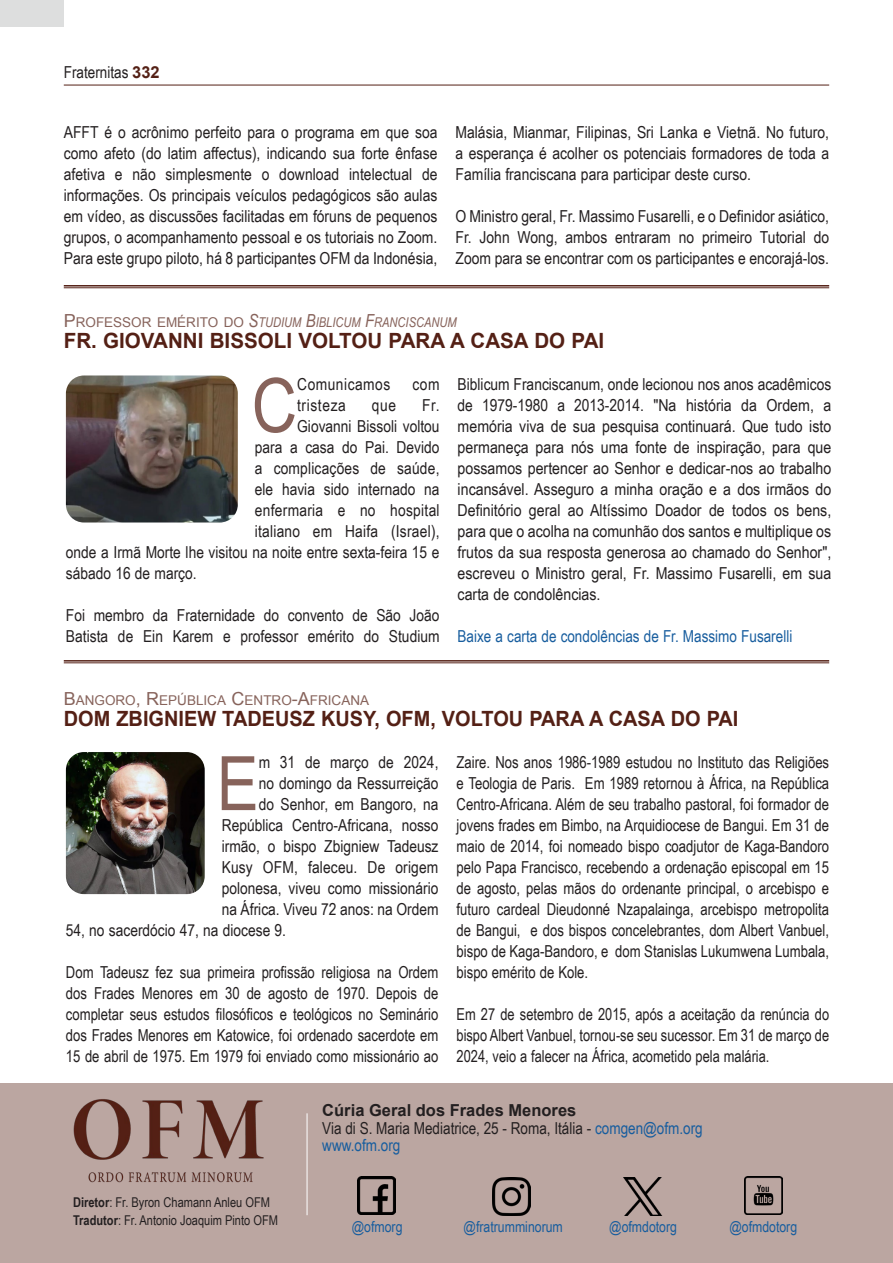
<style>
.page{position:relative;width:893px;height:1263px;background:#fff}
.page>*{position:absolute;margin:0;border:0;box-sizing:border-box;transform-origin:0 0}
.Titolo{font:75.15px "Arial Narrow";color:#87635b}
.Titolo-2{font:700 21px "Arial";color:#542015;scale:.95 1}
.Titolo-3{font:700 21px "Arial";color:#542015}
.Titolo-4{font:16.5px/21px "Arial Narrow";color:#231f20;text-align:justify}
.Titolo-5{font:16.5px/21px "Arial Narrow";color:#231f20;text-align:justify;scale:.95 1}
.Titolo-6{font:16.5px "Arial Narrow";color:#175d9e}
.t1{font:700 16.5px "Arial";color:#231f20}
.Titolo-7{font:16.5px "Arial Narrow";letter-spacing:.03em;color:#231f20}
.Titolo-8{font:16.5px "Arial Narrow";letter-spacing:.035em;color:#231f20}
.t2{font:15px "Arial Narrow";color:#175d9e}
.t3{font:13.5px/18px "Arial Narrow";color:#231f20}
.Titolo_piccolo{font:italic 13.5px "Arial Narrow";color:#87635b}
.Titolo_piccolo-2{font:13.5px "Arial";color:#87635b}
.s1{font-family:"Arial";font-weight:700;color:#542015}
.s2{font-family:"Arial";font-style:normal;font-size:18px}
.s3{font-family:"Arial";font-style:normal}
.s4{font-size:18px}
.s5{font-weight:700}
.s6{color:#175d9e}
</style>
<div class="page">
<hr style="left:64px;top:85px;width:765px;height:1px;background:#542015">
<div style="left:0;top:0;width:64px;height:27px;background:#dddede"></div>
<div style="left:0;top:1083px;width:893px;height:180px;background:#bba6a1"></div>
<img style="left:357px;top:1176px;width:38px;height:39px">
<img style="left:492px;top:1177px;width:39px;height:38px">
<img style="left:744px;top:1176px;width:38px;height:39px">
<hr style="left:307px;top:1113px;width:1px;height:102px;background:#fff">
<img style="left:73px;top:1099px;width:191px;height:84px">
<img style="left:624px;top:1177px;width:38px;height:39px">
<hr style="left:64px;top:285px;width:765px;height:2px;background:#542015">
<hr style="left:64px;top:287px;width:765px;height:1px;background:#542015">
<hr style="left:64px;top:660px;width:765px;height:2px;background:#542015">
<hr style="left:64px;top:662px;width:765px;height:1px;background:#542015">
<img style="left:66px;top:375px;width:172px;height:147px">
<img style="left:66px;top:752px;width:139px;height:142px">
<p class="Titolo-4" style="left:64px;top:61px;width:97px">Fraternitas <span class="s1">332</span></p>
<p class="Titolo-4" style="left:64px;top:121px;width:375px">AFFT é o acrônimo perfeito para o programa em que soa como afeto (do latim affectus), indicando sua forte ênfase afetiva e não simplesmente o download intelectual de informações. Os principais veículos pedagógicos são aulas em vídeo, as discussões facilitadas em fóruns de pequenos grupos, o acompanhamento pessoal e os tutoriais no Zoom.</p>
<p class="Titolo-4" style="left:64px;top:247px;width:375px">Para este grupo piloto, há 8 participantes OFM da Indonésia,</p>
<p class="Titolo-4" style="left:455px;top:121px;width:375px">Malásia, Mianmar, Filipinas, Sri Lanka e Vietnã. No futuro, a esperança é acolher os potenciais formadores de toda a Família franciscana para participar deste curso.</p>
<p class="Titolo-4" style="left:455px;top:205px;width:375px">O Ministro geral, Fr. Massimo Fusarelli, e o Definidor asiático, Fr. John Wong, ambos entraram no primeiro Tutorial do Zoom para se encontrar com os participantes e encorajá-los.</p>
<p class="Titolo_piccolo" style="left:64px;top:313px;width:394px"><span class="s2">P</span> <span class="s3">ROFESSOR EMÉRITO DO</span> <span class="s4">S</span>TUDIUM <span class="s4">B</span>IBLICUM <span class="s4">F</span>RANCISCANUM</p>
<p class="Titolo-3" style="left:64px;top:327px;width:542px">FR. GIOVANNI BISSOLI VOLTOU PARA A CASA DO PAI</p>
<p class="Titolo" style="left:252px;top:350px;width:47px">C</p>
<p class="Titolo-7" style="left:297px;top:372px;width:95px">Comunicamos</p>
<p class="Titolo-4" style="left:413px;top:373px;width:29px">com</p>
<p class="Titolo-4" style="left:458px;top:373px;width:375px">Biblicum Franciscanum, onde lecionou nos anos acadêmicos de 1979-1980 a 2013-2014. "Na história da Ordem, a memória viva de sua pesquisa continuará. Que tudo isto permaneça para nós uma fonte de inspiração, para que possamos pertencer ao Senhor e dedicar-nos ao trabalho incansável. Asseguro a minha oração e a dos irmãos do Definitório geral ao Altíssimo Doador de todos os bens, para que o acolha na comunhão dos santos e multiplique os frutos da sua resposta generosa ao chamado do Senhor", escreveu o Ministro geral, Fr. Massimo Fusarelli, em sua carta de condolências.</p>
<p class="Titolo-6" style="left:458px;top:624px;width:336px">Baixe a carta de condolências de Fr. Massimo Fusarelli</p>
<p class="Titolo-8" style="left:297px;top:393px;width:50px">tristeza</p>
<p class="Titolo-4" style="left:372px;top:394px;width:26px">que</p>
<p class="Titolo-4" style="left:422px;top:394px;width:19px">Fr.</p>
<p class="Titolo-4" style="left:297px;top:415px;width:144px">Giovanni Bissoli voltou</p>
<p class="Titolo-4" style="left:255px;top:436px;width:186px">para a casa do Pai. Devido</p>
<p class="Titolo-4" style="left:255px;top:457px;width:186px">a complicações de saúde,</p>
<p class="Titolo-4" style="left:255px;top:478px;width:186px">ele havia sido internado na</p>
<p class="Titolo-4" style="left:255px;top:499px;width:186px">enfermaria e no hospital</p>
<p class="Titolo-4" style="left:255px;top:520px;width:186px">italiano em Haifa (Israel),</p>
<p class="Titolo-4" style="left:66px;top:541px;width:375px">onde a Irmã Morte lhe visitou na noite entre sexta-feira 15 e</p>
<p class="Titolo-4" style="left:66px;top:562px;width:132px">sábado 16 de março.</p>
<p class="Titolo-4" style="left:66px;top:604px;width:375px">Foi membro da Fraternidade do convento de São João<br>Batista de Ein Karem e professor emérito do Studium</p>
<p class="Titolo_piccolo-2" style="left:64px;top:691px;width:307px"><span class="s4">B</span>ANGORO<span class="s4">, R</span>EPÚBLICA <span class="s4">C</span>ENTRO<span class="s4">-A</span>FRICANA</p>
<p class="Titolo-2" style="left:64px;top:705px;width:712px">DOM ZBIGNIEW TADEUSZ KUSY, OFM, VOLTOU PARA A CASA DO PAI</p>
<p class="Titolo" style="left:217px;top:728px;width:43px">E</p>
<p class="Titolo-4" style="left:259px;top:751px;width:181px">m 31 de março de 2024,</p>
<p class="Titolo-4" style="left:457px;top:751px;width:374px">Zaire. Nos anos 1986-1989 estudou no Instituto das Religiões e Teologia de Paris. Em 1989 retornou à África, na República Centro-Africana. Além de seu trabalho pastoral, foi formador de jovens frades em Bimbo, na Arquidiocese de Bangui. Em 31 de maio de 2014, foi nomeado bispo coadjutor de Kaga-Bandoro pelo Papa Francisco, recebendo a ordenação episcopal em 15 de agosto, pelas mãos do ordenante principal, o arcebispo e futuro cardeal Dieudonné Nzapalainga, arcebispo metropolita de Bangui, e dos bispos concelebrantes, dom Albert Vanbuel, bispo de Kaga-Bandoro, e dom Stanislas Lukumwena Lumbala, bispo emérito de Kole.</p>
<p class="Titolo-5" style="left:457px;top:1003px;width:394px">Em 27 de setembro de 2015, após a aceitação da renúncia do bispo Albert Vanbuel, tornou-se seu sucessor. Em 31 de março de 2024, veio a falecer na África, acometido pela malária.</p>
<p class="Titolo-4" style="left:259px;top:772px;width:181px">no domingo da Ressurreição</p>
<p class="Titolo-4" style="left:259px;top:793px;width:181px">do Senhor, em Bangoro, na</p>
<p class="Titolo-4" style="left:222px;top:814px;width:218px">República Centro-Africana, nosso</p>
<p class="Titolo-4" style="left:222px;top:835px;width:218px">irmão, o bispo Zbigniew Tadeusz</p>
<p class="Titolo-4" style="left:222px;top:856px;width:218px">Kusy OFM, faleceu. De origem</p>
<p class="Titolo-4" style="left:222px;top:877px;width:218px">polonesa, viveu como missionário</p>
<p class="Titolo-4" style="left:222px;top:898px;width:218px">na África. Viveu 72 anos: na Ordem</p>
<p class="Titolo-4" style="left:66px;top:919px;width:222px">54, no sacerdócio 47, na diocese 9.</p>
<p class="Titolo-4" style="left:66px;top:961px;width:374px">Dom Tadeusz fez sua primeira profissão religiosa na Ordem dos Frades Menores em 30 de agosto de 1970. Depois de completar seus estudos filosóficos e teológicos no Seminário dos Frades Menores em Katowice, foi ordenado sacerdote em 15 de abril de 1975. Em 1979 foi enviado como missionário ao</p>
<p class="t3" style="left:73px;top:1193px;width:206px"><span class="s5">Diretor</span>: Fr. Byron Chamann Anleu OFM<br><span class="s5">Tradutor</span>: Fr. Antonio Joaquim Pinto OFM</p>
<p class="t1" style="left:322px;top:1099px;width:256px">Cúria Geral dos Frades Menores</p>
<p class="Titolo-4" style="left:322px;top:1119px;width:382px;line-height:16.5px">Via di S. Maria Mediatrice, 25 - Roma, Itália - <span class="s6">comgen@ofm.org www.ofm.org</span></p>
<p class="t2" style="left:352px;top:1216px;width:52px">@ofmorg</p>
<p class="t2" style="left:464px;top:1216px;width:101px">@fratrumminorum</p>
<p class="t2" style="left:609px;top:1216px;width:69px">@ofmdotorg</p>
<p class="t2" style="left:729px;top:1215px;width:69px">@ofmdotorg</p>
</div>
